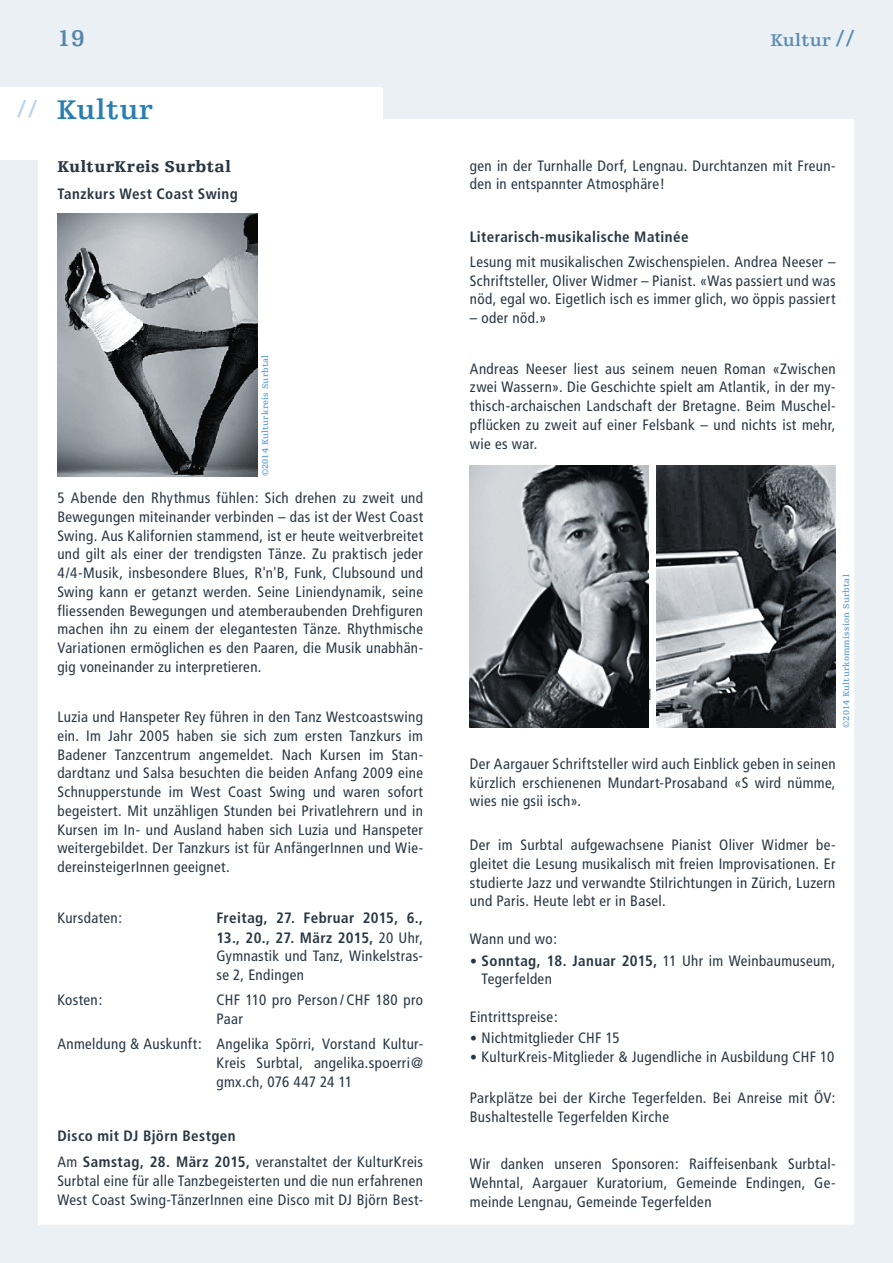
<style>
.page{position:relative;width:893px;height:1263px;background:#ebf0f5}
.page>*{position:absolute;margin:0;border:0;box-sizing:border-box;transform-origin:0 0}
.t1{font:700 28.5px "Egyptienne FLT";letter-spacing:.02em;color:#287eb0}
.t2{font:700 24px "Egyptienne FLT";color:#5686a8}
.t3{font:700 18px "Egyptienne FLT";letter-spacing:.02em;color:#5b8db2}
.t4{font:900 16.5px "Egyptienne FLT";letter-spacing:.03em;color:#283743}
.t5{font:condensed 15px/18.8px "Frutiger";letter-spacing:.025em;color:#283743;text-align:justify}
.t6{font:700 condensed 15px/25.8px "Frutiger";letter-spacing:.03em;color:#283743}
.t7{font:700 9px "Egyptienne FLT";letter-spacing:.02em;color:#6aa5d1}
.s1{font-size:24px}
.s2{font-size:25.5px;color:#b8d0e8}
.s3{font-weight:700}
.s4{font-weight:400}
.s5{font-family:"Egyptienne FLT";font-weight:700;font-stretch:normal}
</style>
<div class="page">
<div style="left:38px;top:119px;width:816px;height:1106px;background:#fff"></div>
<div style="left:0;top:87px;width:383px;height:72px;background:#fff"></div>
<img style="left:57px;top:214px;width:200px;height:263px">
<img style="left:470px;top:466px;width:178px;height:262px">
<img style="left:657px;top:466px;width:179px;height:262px">
<h2 class="t2" style="left:57px;top:25px;width:29px">19</h2>
<p class="t3" style="left:770px;top:30px;width:86px">Kultur <span class="s1">//</span></p>
<h1 class="t1" style="left:17px;top:94px;width:138px"><span class="s2">//</span> Kultur</h1>
<p class="t4" style="left:57px;top:157px;width:175px">KulturKreis Surbtal</p>
<p class="t6" style="left:57px;top:181px;width:182px">Tanzkurs West Coast Swing</p>
<p class="t7" style="left:260px;top:476px;width:123px;rotate:-90deg">©2014 Kulturkreis Surbtal</p>
<p class="t5" style="left:57px;top:489px;width:367px">5 Abende den Rhythmus fühlen: Sich drehen zu zweit und Bewegungen miteinander verbinden – das ist der West Coast Swing. Aus Kalifornien stammend, ist er heute weitverbreitet und gilt als einer der trendigsten Tänze. Zu praktisch jeder 4/4-Musik, insbesondere Blues, R'n'B, Funk, Clubsound und Swing kann er getanzt werden. Seine Liniendynamik, seine fliessenden Bewegungen und atemberaubenden Drehfiguren machen ihn zu einem der elegantesten Tänze. Rhythmische Variationen ermöglichen es den Paaren, die Musik unabhän&shy;gig voneinander zu interpretieren.</p>
<p class="t5" style="left:57px;top:708px;width:367px">Luzia und Hanspeter Rey führen in den Tanz Westcoastswing ein. Im Jahr 2005 haben sie sich zum ersten Tanzkurs im Badener Tanzcentrum angemeldet. Nach Kursen im Stan&shy;dardtanz und Salsa besuchten die beiden Anfang 2009 eine Schnupperstunde im West Coast Swing und waren sofort begeistert. Mit unzähligen Stunden bei Privatlehrern und in Kursen im In- und Ausland haben sich Luzia und Hanspeter weitergebildet. Der Tanzkurs ist für AnfängerInnen und Wie&shy;dereinsteigerInnen geeignet.</p>
<p class="t5" style="left:57px;top:909px;width:66px">Kursdaten:</p>
<p class="t5" style="left:216px;top:908px;width:208px"><span class="s3">Freitag, 27. Februar 2015, 6., 13., 20., 27. März 2015,</span> 20 Uhr, Gymnastik und Tanz, Winkelstras&shy;se 2, Endingen</p>
<p class="t5" style="left:57px;top:991px;width:46px">Kosten:</p>
<p class="t5" style="left:216px;top:991px;width:208px">CHF 110 pro Person / CHF 180 pro<br>Paar</p>
<p class="t5" style="left:216px;top:1035px;width:208px;text-indent:-159px">Anmeldung &amp; Auskunft: Angelika Spörri, Vorstand Kultur-Kreis Surbtal, angelika.spoerri@ gmx.ch, 076 447 24 11</p>
<p class="t6" style="left:57px;top:1123px;width:367px">Disco mit DJ Björn Bestgen<br><span class="s4">Am</span> Samstag, 28. März 2015, <span class="s4">veranstaltet der KulturKreis</span></p>
<p class="t5" style="left:57px;top:1171px;width:367px">Surbtal eine für alle Tanzbegeisterten und die nun erfahrenen<br>West Coast Swing-TänzerInnen eine Disco mit DJ Björn Best-</p>
<p class="t5" style="left:470px;top:156px;width:367px">gen in der Turnhalle Dorf, Lengnau. Durchtanzen mit Freun&shy;den in entspannter Atmosphäre!</p>
<p class="t6" style="left:470px;top:224px;width:220px">Literarisch-musikalische Matinée</p>
<p class="t5" style="left:470px;top:252px;width:367px">Lesung mit musikalischen Zwischenspielen. Andrea Neeser – Schriftsteller, Oliver Widmer – Pianist. «Was passiert und was nöd, egal wo. Eigetlich isch es immer glich, wo öppis passiert</p>
<p class="t5" style="left:470px;top:309px;width:78px">– oder nöd.»</p>
<p class="t5" style="left:470px;top:359px;width:367px">Andreas Neeser liest aus seinem neuen Roman «Zwischen zwei Wassern». Die Geschichte spielt am Atlantik, in der my&shy;thisch-archaischen Landschaft der Bretagne. Beim Muschel&shy;pflücken zu zweit auf einer Felsbank – und nichts ist mehr, wie es war.</p>
<p class="t5" style="left:648px;top:685px;width:5px">l</p>
<p class="t7" style="left:841px;top:728px;width:155px;rotate:-90deg">©2014 Kulturkommission Surbtal</p>
<p class="t5" style="left:470px;top:754px;width:367px">Der Aargauer Schriftsteller wird auch Einblick geben in seinen kürzlich erschienenen Mundart-Prosaband «S wird nümme, wies nie gsii isch».</p>
<p class="t5" style="left:470px;top:836px;width:367px">Der im Surbtal aufgewachsene Pianist Oliver Widmer be&shy;gleitet die Lesung musikalisch mit freien Improvisationen. Er studierte Jazz und verwandte Stilrichtungen in Zürich, Luzern und Paris. Heute lebt er in Basel.</p>
<p class="t5" style="left:470px;top:929px;width:89px">Wann und wo:</p>
<p class="t5" style="left:482px;top:951px;width:355px;text-indent:-12px"><span class="s5">•</span> <span class="s3">Sonntag, 18. Januar 2015,</span> 11 Uhr im Weinbaumuseum,<br>Tegerfelden</p>
<p class="t5" style="left:470px;top:1007px;width:89px">Eintrittspreise:</p>
<p class="t5" style="left:470px;top:1028px;width:151px"><span class="s5">•</span> Nichtmitglieder CHF 15</p>
<p class="t5" style="left:470px;top:1047px;width:366px"><span class="s5">•</span> KulturKreis-Mitglieder &amp; Jugendliche in Ausbildung CHF 10</p>
<p class="t5" style="left:470px;top:1089px;width:367px">Parkplätze bei der Kirche Tegerfelden. Bei Anreise mit ÖV:<br>Bushaltestelle Tegerfelden Kirche</p>
<p class="t5" style="left:470px;top:1154px;width:367px">Wir danken unseren Sponsoren: Raiffeisenbank Surbtal-Wehntal, Aargauer Kuratorium, Gemeinde Endingen, Ge&shy;meinde Lengnau, Gemeinde Tegerfelden</p>
</div>
